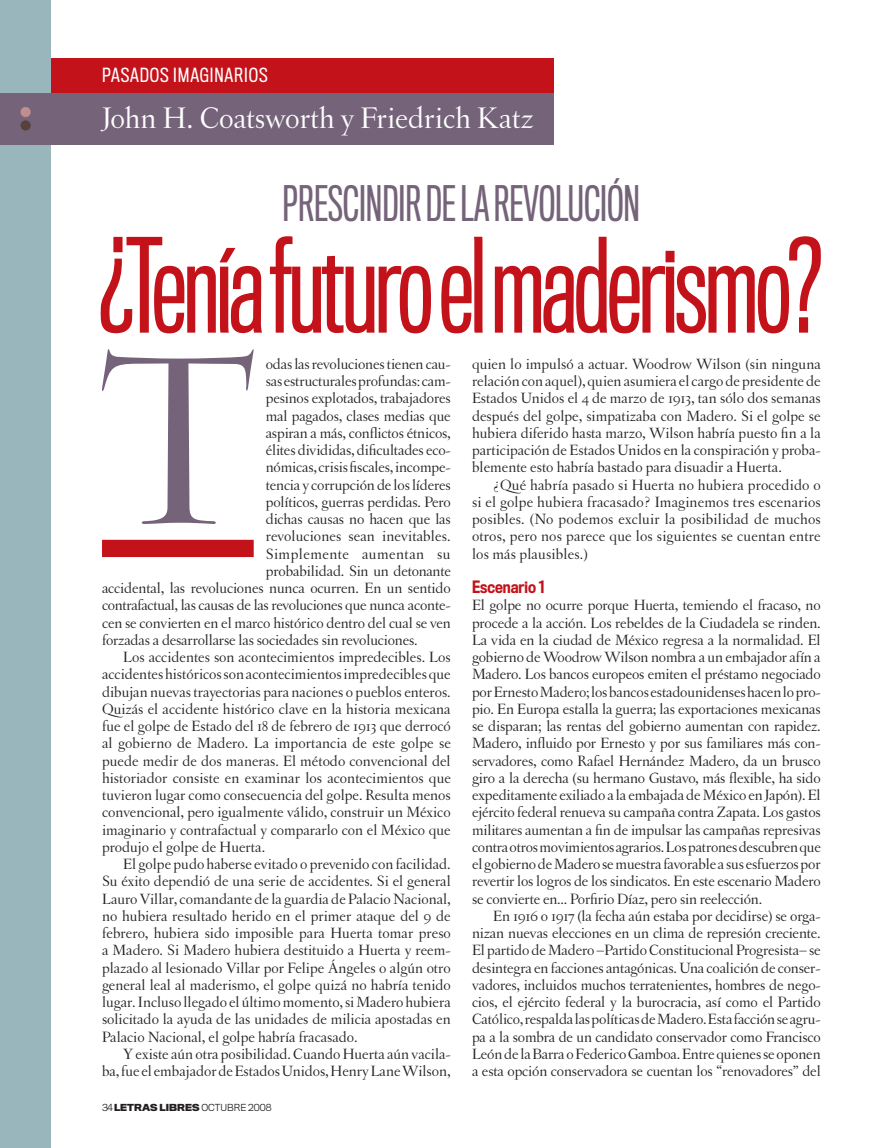
<style>
.page{position:relative;width:893px;height:1148px;background:#fff}
.page>*{position:absolute;margin:0;border:0;box-sizing:border-box;transform-origin:0 0}
.t1{font:255.6px "Letras Display";color:#75637a}
.t2{font:120px "Titling Gothic FB Comp";letter-spacing:-.025em;color:#c4121a}
.t3{font:45px "Titling Gothic FB Comp";color:#75637a}
.t4{font:31.5px "Letras Oldstyle";color:#fff}
.t5{font:18px "Titling Gothic FB Cond";letter-spacing:.05em;color:#fff}
.t6{font:15.75px/17.2px "Letras Oldstyle";color:#231f20;text-align:justify}
.t7{font:15.75px "Letras Oldstyle";letter-spacing:-.02em;color:#231f20}
.t8{font:15.75px "Letras Oldstyle";letter-spacing:.03em;color:#231f20}
.t9{font:500 15.75px "Titling Gothic FB Cond";color:#c4121a}
.t10{font:300 9px "Titling Gothic FB Normal";color:#231f20}
.s1{font-weight:700}
</style>
<div class="page">
<div style="left:51px;top:58px;width:502px;height:36px;background:#c4121a"></div>
<div style="left:0;top:0;width:51px;height:1148px;background:#98b6bb"></div>
<div style="left:0;top:93px;width:51px;height:52px;background:#75637a"></div>
<div style="left:47px;top:93px;width:506px;height:52px;background:#75637a"></div>
<div style="left:21px;top:107px;width:10px;height:10px;background:#c08e8e;border-radius:50%"></div>
<div style="left:21px;top:120px;width:10px;height:11px;background:#59413b;border-radius:50%"></div>
<div style="left:102px;top:540px;width:152px;height:17px;background:#c4121a"></div>
<p class="t5" style="left:102px;top:64px;width:167px">PASADOS IMAGINARIOS</p>
<h3 class="t4" style="left:102px;top:101px;width:433px">John H. Coatsworth y Friedrich Katz</h3>
<h3 class="t3" style="left:283px;top:178px;width:359px">Prescindir de la Revolución</h3>
<h2 class="t2" style="left:98px;top:218px;width:726px">¿Tenía futuro el maderismo?</h2>
<h1 class="t1" style="left:102px;top:300px;width:154px">T</h1>
<p class="t6" style="left:266px;top:355px;width:186px">odas las revoluciones tienen cau-</p>
<p class="t6" style="left:266px;top:372px;width:186px">sas estructurales profundas: cam-</p>
<p class="t6" style="left:266px;top:390px;width:186px">pesinos explotados, trabajadores</p>
<p class="t6" style="left:266px;top:407px;width:186px">mal pagados, clases medias que</p>
<p class="t6" style="left:266px;top:424px;width:186px">aspiran a más, conflictos étnicos,</p>
<p class="t6" style="left:266px;top:441px;width:186px">élites divididas, dificultades eco-</p>
<p class="t6" style="left:266px;top:459px;width:186px">nómicas, crisis fiscales, incompe-</p>
<p class="t6" style="left:266px;top:476px;width:186px">tencia y corrupción de los líderes</p>
<p class="t6" style="left:266px;top:493px;width:186px">políticos, guerras perdidas. Pero</p>
<p class="t6" style="left:266px;top:510px;width:187px">dichas causas no hacen que las</p>
<p class="t6" style="left:266px;top:528px;width:186px">revoluciones sean inevitables.</p>
<p class="t8" style="left:266px;top:545px;width:186px">Simplemente aumentan su</p>
<p class="t6" style="left:266px;top:562px;width:187px">probabilidad. Sin un detonante</p>
<p class="t6" style="left:102px;top:579px;width:350px">accidental, las revoluciones nunca ocurren. En un sentido</p>
<p class="t7" style="left:102px;top:596px;width:350px">contrafactual, las causas de las revoluciones que nunca aconte-</p>
<p class="t6" style="left:102px;top:614px;width:350px">cen se convierten en el marco histórico dentro del cual se ven</p>
<p class="t6" style="left:102px;top:631px;width:317px">forzadas a desarrollarse las sociedades sin revoluciones.</p>
<p class="t6" style="left:123px;top:648px;width:329px">Los accidentes son acontecimientos impredecibles. Los</p>
<p class="t6" style="left:102px;top:666px;width:350px">accidentes históricos son acontecimientos impredecibles que</p>
<p class="t6" style="left:102px;top:683px;width:350px">dibujan nuevas trayectorias para naciones o pueblos enteros.</p>
<p class="t6" style="left:102px;top:700px;width:350px">Quizás el accidente histórico clave en la historia mexicana</p>
<p class="t6" style="left:102px;top:717px;width:350px">fue el golpe de Estado del 18 de febrero de 1913 que derrocó</p>
<p class="t6" style="left:102px;top:735px;width:350px">al gobierno de Madero. La importancia de este golpe se</p>
<p class="t6" style="left:102px;top:752px;width:350px">puede medir de dos maneras. El método convencional del</p>
<p class="t6" style="left:102px;top:769px;width:350px">historiador consiste en examinar los acontecimientos que</p>
<p class="t6" style="left:102px;top:786px;width:350px">tuvieron lugar como consecuencia del golpe. Resulta menos</p>
<p class="t6" style="left:102px;top:804px;width:350px">convencional, pero igualmente válido, construir un México</p>
<p class="t6" style="left:102px;top:821px;width:350px">imaginario y contrafactual y compararlo con el México que</p>
<p class="t6" style="left:102px;top:838px;width:165px">produjo el golpe de Huerta.</p>
<p class="t6" style="left:123px;top:855px;width:329px">El golpe pudo haberse evitado o prevenido con facilidad.</p>
<p class="t6" style="left:102px;top:873px;width:350px">Su éxito dependió de una serie de accidentes. Si el general</p>
<p class="t6" style="left:102px;top:890px;width:350px">Lauro Villar, comandante de la guardia de Palacio Nacional,</p>
<p class="t6" style="left:102px;top:907px;width:350px">no hubiera resultado herido en el primer ataque del 9 de</p>
<p class="t6" style="left:102px;top:924px;width:350px">febrero, hubiera sido imposible para Huerta tomar preso</p>
<p class="t6" style="left:102px;top:942px;width:350px">a Madero. Si Madero hubiera destituido a Huerta y reem-</p>
<p class="t6" style="left:102px;top:959px;width:350px">plazado al lesionado Villar por Felipe Ángeles o algún otro</p>
<p class="t6" style="left:102px;top:976px;width:350px">general leal al maderismo, el golpe quizá no habría tenido</p>
<p class="t6" style="left:102px;top:993px;width:350px">lugar. Incluso llegado el último momento, si Madero hubiera</p>
<p class="t6" style="left:102px;top:1011px;width:350px">solicitado la ayuda de las unidades de milicia apostadas en</p>
<p class="t6" style="left:102px;top:1028px;width:257px">Palacio Nacional, el golpe habría fracasado.</p>
<p class="t6" style="left:123px;top:1045px;width:329px">Y existe aún otra posibilidad. Cuando Huerta aún vacila-</p>
<p class="t6" style="left:102px;top:1062px;width:350px">ba, fue el embajador de Estados Unidos, Henry Lane Wilson,</p>
<p class="t10" style="left:102px;top:1102px;width:171px">34 <span class="s1">LETRAS LIBRES</span> OCTUBRE 2008</p>
<p class="t6" style="left:472px;top:355px;width:350px">quien lo impulsó a actuar. Woodrow Wilson (sin ninguna relación con aquel), quien asumiera el cargo de presidente de Estados Unidos el 4 de marzo de 1913, tan sólo dos semanas después del golpe, simpatizaba con Madero. Si el golpe se hubiera diferido hasta marzo, Wilson habría puesto fin a la participación de Estados Unidos en la conspiración y proba&shy;blemente esto habría bastado para disuadir a Huerta.</p>
<p class="t6" style="left:472px;top:476px;width:350px;text-indent:21px">¿Qué habría pasado si Huerta no hubiera procedido o si el golpe hubiera fracasado? Imaginemos tres escenarios posibles. (No podemos excluir la posibilidad de muchos otros, pero nos parece que los siguientes se cuentan entre los más plausibles.)</p>
<p class="t9" style="left:472px;top:577px;width:74px">Escenario 1</p>
<p class="t6" style="left:472px;top:597px;width:350px">El golpe no ocurre porque Huerta, temiendo el fracaso, no procede a la acción. Los rebeldes de la Ciudadela se rinden.<br>La vida en la ciudad de México regresa a la normalidad. El gobierno de Woodrow Wilson nombra a un embajador afín a Madero. Los bancos europeos emiten el préstamo negociado por Ernesto Madero; los bancos estadounidenses hacen lo pro&shy;pio. En Europa estalla la guerra; las exportaciones mexicanas se disparan; las rentas del gobierno aumentan con rapidez.<br>Madero, influido por Ernesto y por sus familiares más con&shy;servadores, como Rafael Hernández Madero, da un brusco giro a la derecha (su hermano Gustavo, más flexible, ha sido expeditamente exiliado a la embajada de México en Japón). El ejército federal renueva su campaña contra Zapata. Los gastos militares aumentan a fin de impulsar las campañas represivas contra otros movimientos agrarios. Los patrones descubren que el gobierno de Madero se muestra favorable a sus esfuerzos por revertir los logros de los sindicatos. En este escenario Madero se convierte en... Porfirio Díaz, pero sin reelección.</p>
<p class="t6" style="left:472px;top:907px;width:350px;text-indent:21px">En 1916 o 1917 (la fecha aún estaba por decidirse) se orga&shy;nizan nuevas elecciones en un clima de represión creciente.<br>El partido de Madero –Partido Constitucional Progresista– se desintegra en facciones antagónicas. Una coalición de conser&shy;vadores, incluidos muchos terratenientes, hombres de nego&shy;cios, el ejército federal y la burocracia, así como el Partido Católico, respalda las políticas de Madero. Esta facción se agru&shy;pa a la sombra de un candidato conservador como Francisco León de la Barra o Federico Gamboa. Entre quienes se oponen a esta opción conservadora se cuentan los “renovadores” del</p>
</div>
